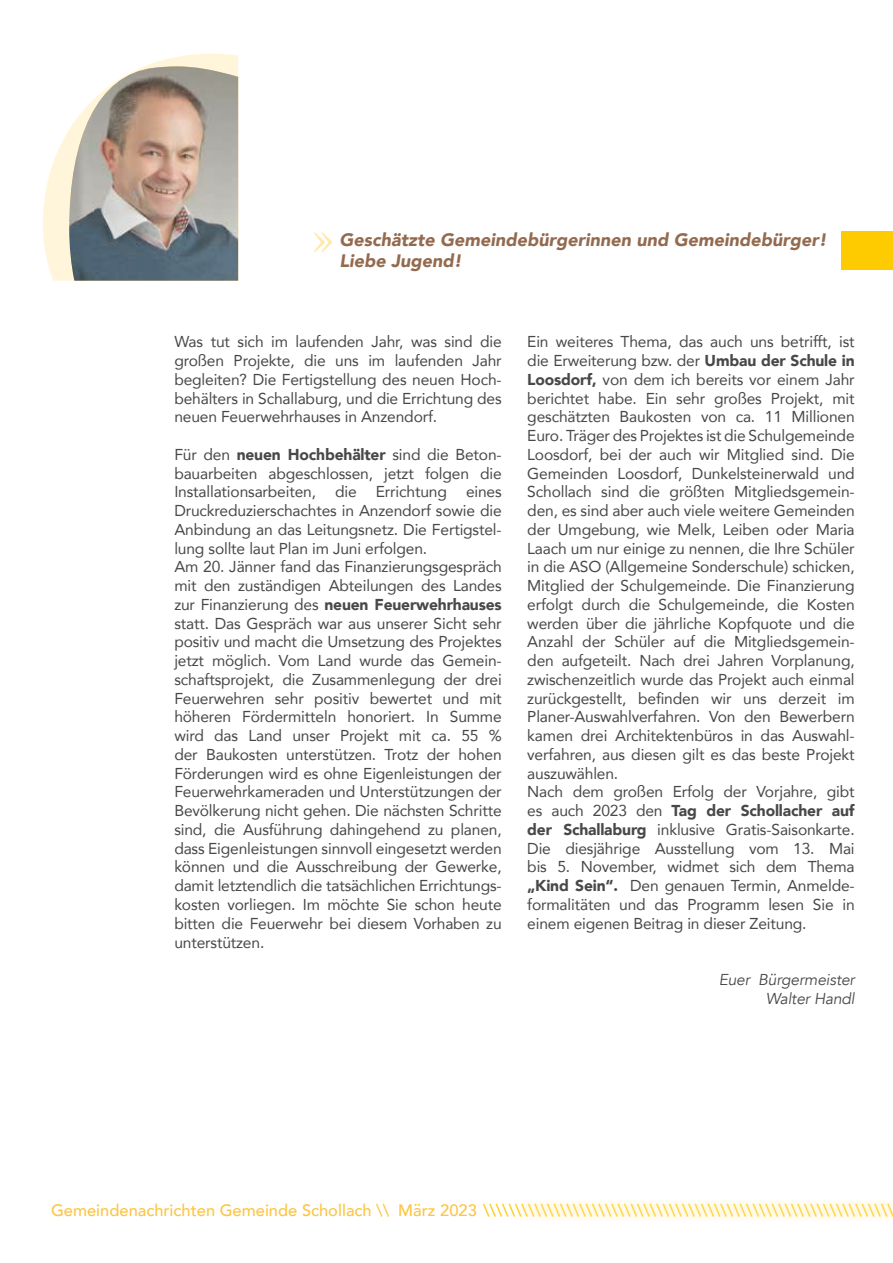
<style>
.page{position:relative;width:893px;height:1263px;background:#fff}
.page>*{position:absolute;margin:0;border:0;box-sizing:border-box;transform-origin:0 0}
.t1{font:57px "Janson URW";color:#ffeaad}
.t2{font:italic 900 18px "Avenir";color:#946a4f}
.t3{font:500 16.5px "Avenir";color:#feca00}
.t4{font:15.75px/18.8px "Avenir";letter-spacing:-.01em;color:#484847}
.t5{font:italic 15.75px/18.8px "Avenir";letter-spacing:-.01em;color:#484847;text-align:right}
.s1{font-weight:900}
.s2{color:#fdc545}
</style>
<div class="page">
<div style="left:519px;top:1199px;width:374px;height:21px;background:#fffaec"></div>
<div style="left:842px;top:231px;width:51px;height:38px;background:#feca00"></div>
<svg style="left:43px;top:54px;width:195px;height:227px"></svg>
<img style="left:69px;top:66px;width:169px;height:215px">
<h1 class="t1" style="left:311px;top:208px;width:25px">»</h1>
<p class="t2" style="left:339px;top:225px;width:489px">Geschätzte Gemeindebürgerinnen und Gemeindebürger!</p>
<p class="t2" style="left:339px;top:246px;width:124px">Liebe Jugend!</p>
<p class="t4" style="left:174px;top:332px;width:329px;text-align:justify">Was tut sich im laufenden Jahr, was sind die großen Projekte, die uns im laufenden Jahr begleiten? Die Fertigstellung des neuen Hoch&shy;behälters in Schallaburg, und die Errichtung des neuen Feuerwehrhauses in Anzendorf.</p>
<p class="t4" style="left:174px;top:445px;width:329px">Für den <span class="s1">neuen Hochbehälter</span> sind die Beton&shy;bauarbeiten abgeschlossen, jetzt folgen die Installationsarbeiten, die Errichtung eines Druckreduzierschachtes in Anzendorf sowie die Anbindung an das Leitungsnetz. Die Fertigstel&shy;lung sollte laut Plan im Juni erfolgen.<br>Am 20. Jänner fand das Finanzierungsgespräch mit den zuständigen Abteilungen des Landes zur Finanzierung des <span class="s1">neuen Feuerwehrhauses </span>statt. Das Gespräch war aus unserer Sicht sehr positiv und macht die Umsetzung des Projektes jetzt möglich. Vom Land wurde das Gemein&shy;schaftsprojekt, die Zusammenlegung der drei Feuerwehren sehr positiv bewertet und mit höheren Fördermitteln honoriert. In Summe wird das Land unser Projekt mit ca. 55 % der Baukosten unterstützen. Trotz der hohen Förderungen wird es ohne Eigenleistungen der Feuerwehrkameraden und Unterstützungen der Bevölkerung nicht gehen. Die nächsten Schritte sind, die Ausführung dahingehend zu planen, dass Eigenleistungen sinnvoll eingesetzt werden können und die Ausschreibung der Gewerke, damit letztendlich die tatsächlichen Errichtungs&shy;kosten vorliegen. Im möchte Sie schon heute bitten die Feuerwehr bei diesem Vorhaben zu unterstützen.</p>
<p class="t4" style="left:527px;top:332px;width:329px">Ein weiteres Thema, das auch uns betrifft, ist die Erweiterung bzw. der <span class="s1">Umbau der Schule in Loosdorf,</span> von dem ich bereits vor einem Jahr berichtet habe. Ein sehr großes Projekt, mit geschätzten Baukosten von ca. 11 Millionen Euro. Träger des Projektes ist die Schulgemeinde Loosdorf, bei der auch wir Mitglied sind. Die Gemeinden Loosdorf, Dunkelsteinerwald und Schollach sind die größten Mitgliedsgemein&shy;den, es sind aber auch viele weitere Gemeinden der Umgebung, wie Melk, Leiben oder Maria Laach um nur einige zu nennen, die Ihre Schüler in die ASO (Allgemeine Sonderschule) schicken, Mitglied der Schulgemeinde. Die Finanzierung erfolgt durch die Schulgemeinde, die Kosten werden über die jährliche Kopfquote und die Anzahl der Schüler auf die Mitgliedsgemein&shy;den aufgeteilt. Nach drei Jahren Vorplanung, zwischenzeitlich wurde das Projekt auch einmal zurückgestellt, befinden wir uns derzeit im Planer-Auswahlverfahren. Von den Bewerbern kamen drei Architektenbüros in das Auswahl&shy;verfahren, aus diesen gilt es das beste Projekt auszuwählen.<br>Nach dem großen Erfolg der Vorjahre, gibt es auch 2023 den <span class="s1">Tag der Schollacher auf der Schallaburg</span> inklusive Gratis-Saisonkarte.<br>Die diesjährige Ausstellung vom 13. Mai bis 5. November, widmet sich dem Thema <span class="s1">„Kind Sein“.</span> Den genauen Termin, Anmelde&shy;formalitäten und das Programm lesen Sie in einem eigenen Beitrag in dieser Zeitung.</p>
<p class="t5" style="left:719px;top:970px;width:138px">Euer Bürgermeister<br>Walter Handl</p>
<p class="t3" style="left:51px;top:1196px;width:844px"><span class="s2">Gemeindenachrichten Gemeinde Schollach \\ März 2023</span> \\\\\\\\\\\\\\\\\\\\\\\\\\\\\\\\\\\\\\\\\\\\\\\\\\\\\\\\\\\\\\\\</p>
</div>
